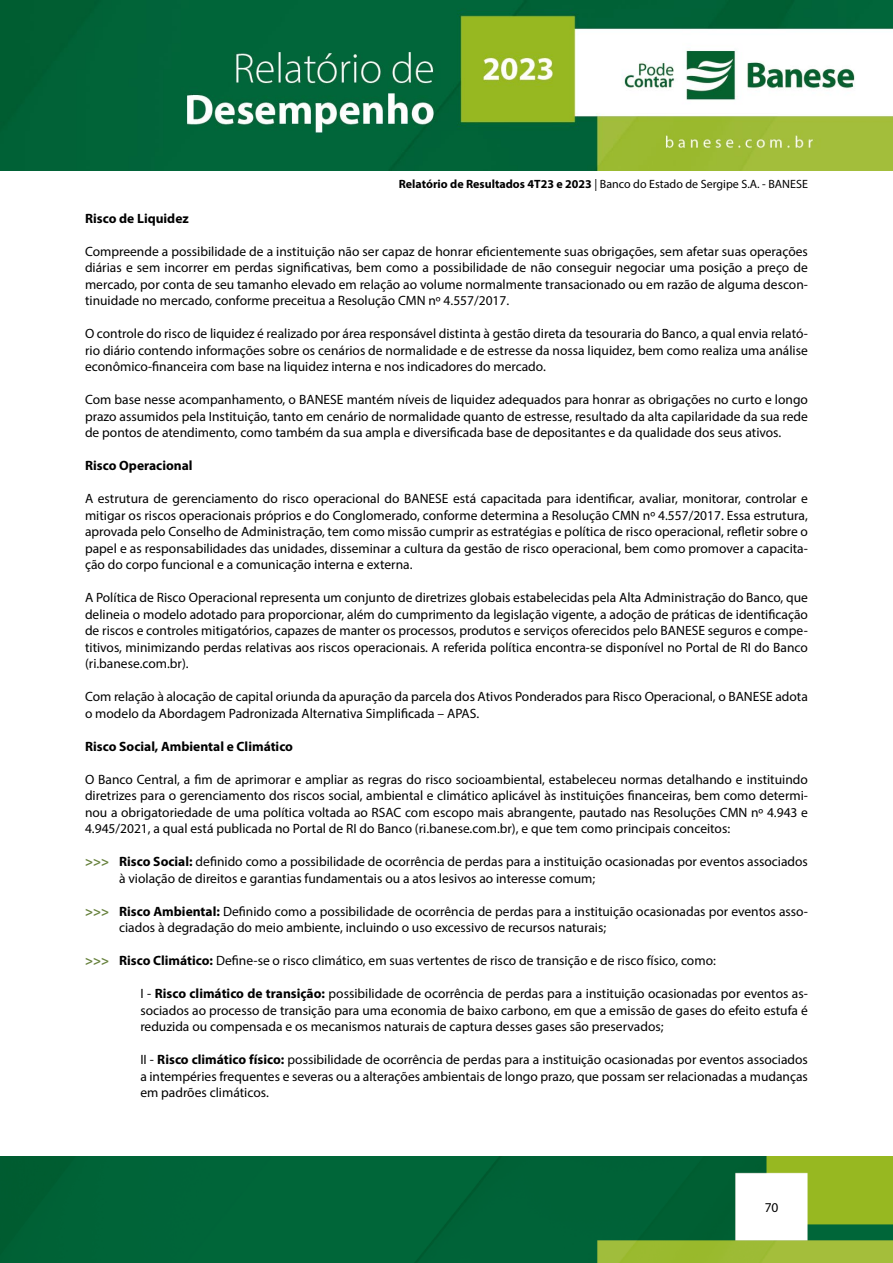
<style>
.page{position:relative;width:893px;height:1263px;background:#fff}
.page>*{position:absolute;margin:0;border:0;box-sizing:border-box;transform-origin:0 0}
.t1{font:13.5px/16.5px "Myriad Pro";color:#000;text-align:justify}
.t2{font:700 13.5px "Myriad Pro";color:#000}
.t3{font:700 13.5px "Myriad Pro";color:#66813c}
.t4{font:12px "Myriad Pro";color:#000}
.s1{font-weight:700}
</style>
<div class="page">
<img style="left:0;top:0;width:893px;height:170px">
<img style="left:0;top:1156px;width:893px;height:107px">
<p class="t4" style="left:399px;top:176px;width:411px"><span class="s1">Relatório de Resultados 4T23 e 2023</span> | Banco do Estado de Sergipe S.A. - BANESE</p>
<p class="t2" style="left:85px;top:209px;width:105px">Risco de Liquidez</p>
<p class="t1" style="left:85px;top:243px;width:724px">Compreende a possibilidade de a instituição não ser capaz de honrar eficientemente suas obrigações, sem afetar suas operações diárias e sem incorrer em perdas significativas, bem como a possibilidade de não conseguir negociar uma posição a preço de mercado, por conta de seu tamanho elevado em relação ao volume normalmente transacionado ou em razão de alguma descon&shy;tinuidade no mercado, conforme preceitua a Resolução CMN nº 4.557/2017.</p>
<p class="t1" style="left:85px;top:325px;width:724px">O controle do risco de liquidez é realizado por área responsável distinta à gestão direta da tesouraria do Banco, a qual envia relató&shy;rio diário contendo informações sobre os cenários de normalidade e de estresse da nossa liquidez, bem como realiza uma análise econômico-financeira com base na liquidez interna e nos indicadores do mercado.</p>
<p class="t1" style="left:85px;top:391px;width:724px">Com base nesse acompanhamento, o BANESE mantém níveis de liquidez adequados para honrar as obrigações no curto e longo prazo assumidos pela Instituição, tanto em cenário de normalidade quanto de estresse, resultado da alta capilaridade da sua rede de pontos de atendimento, como também da sua ampla e diversificada base de depositantes e da qualidade dos seus ativos.</p>
<p class="t2" style="left:85px;top:457px;width:109px">Risco Operacional</p>
<p class="t1" style="left:85px;top:490px;width:724px">A estrutura de gerenciamento do risco operacional do BANESE está capacitada para identificar, avaliar, monitorar, controlar e mitigar os riscos operacionais próprios e do Conglomerado, conforme determina a Resolução CMN nº 4.557/2017. Essa estrutura, aprovada pelo Conselho de Administração, tem como missão cumprir as estratégias e política de risco operacional, refletir sobre o papel e as responsabilidades das unidades, disseminar a cultura da gestão de risco operacional, bem como promover a capacita&shy;ção do corpo funcional e a comunicação interna e externa.</p>
<p class="t1" style="left:85px;top:589px;width:724px">A Política de Risco Operacional representa um conjunto de diretrizes globais estabelecidas pela Alta Administração do Banco, que delineia o modelo adotado para proporcionar, além do cumprimento da legislação vigente, a adoção de práticas de identificação de riscos e controles mitigatórios, capazes de manter os processos, produtos e serviços oferecidos pelo BANESE seguros e compe&shy;titivos, minimizando perdas relativas aos riscos operacionais. A referida política encontra-se disponível no Portal de RI do Banco (ri.banese.com.br).</p>
<p class="t1" style="left:85px;top:688px;width:724px">Com relação à alocação de capital oriunda da apuração da parcela dos Ativos Ponderados para Risco Operacional, o BANESE adota o modelo da Abordagem Padronizada Alternativa Simplificada – APAS.</p>
<p class="t2" style="left:85px;top:737px;width:210px">Risco Social, Ambiental e Climático</p>
<p class="t1" style="left:85px;top:771px;width:724px">O Banco Central, a fim de aprimorar e ampliar as regras do risco socioambiental, estabeleceu normas detalhando e instituindo diretrizes para o gerenciamento dos riscos social, ambiental e climático aplicável às instituições financeiras, bem como determi&shy;nou a obrigatoriedade de uma política voltada ao RSAC com escopo mais abrangente, pautado nas Resoluções CMN nº 4.943 e 4.945/2021, a qual está publicada no Portal de RI do Banco (ri.banese.com.br), e que tem como principais conceitos:</p>
<p class="t1" style="left:119px;top:853px;width:690px"><span class="s1">Risco Social:</span> definido como a possibilidade de ocorrência de perdas para a instituição ocasionadas por eventos associados à violação de direitos e garantias fundamentais ou a atos lesivos ao interesse comum;</p>
<p class="t1" style="left:119px;top:903px;width:690px"><span class="s1">Risco Ambiental:</span> Definido como a possibilidade de ocorrência de perdas para a instituição ocasionadas por eventos asso&shy;ciados à degradação do meio ambiente, incluindo o uso excessivo de recursos naturais;</p>
<p class="t1" style="left:119px;top:952px;width:598px"><span class="s1">Risco Climático:</span> Define-se o risco climático, em suas vertentes de risco de transição e de risco físico, como:</p>
<p class="t1" style="left:140px;top:985px;width:669px">I - <span class="s1">Risco climático de transição:</span> possibilidade de ocorrência de perdas para a instituição ocasionadas por eventos as&shy;sociados ao processo de transição para uma economia de baixo carbono, em que a emissão de gases do efeito estufa é reduzida ou compensada e os mecanismos naturais de captura desses gases são preservados;</p>
<p class="t1" style="left:140px;top:1051px;width:669px">II - <span class="s1">Risco climático físico:</span> possibilidade de ocorrência de perdas para a instituição ocasionadas por eventos associados a intempéries frequentes e severas ou a alterações ambientais de longo prazo, que possam ser relacionadas a mudanças em padrões climáticos.</p>
<p class="t3" style="left:85px;top:853px;width:26px">&gt;&gt;&gt;</p>
<p class="t3" style="left:85px;top:902px;width:26px">&gt;&gt;&gt;</p>
<p class="t3" style="left:85px;top:952px;width:26px">&gt;&gt;&gt;</p>
<p class="t1" style="left:765px;top:1199px;width:15px">70</p>
</div>
